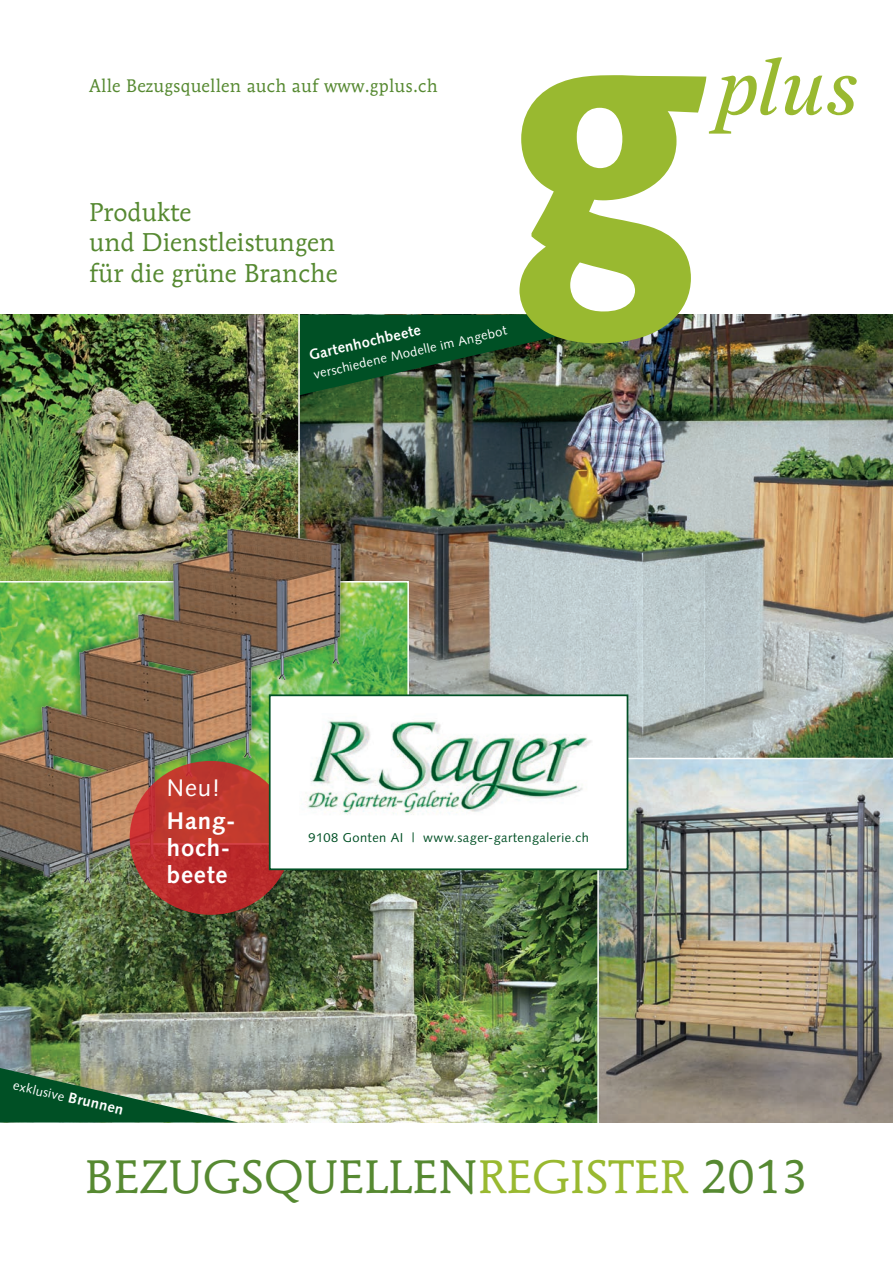
<style>
.page{position:relative;width:893px;height:1263px;background:#fff}
.page>*{position:absolute;margin:0;border:0;box-sizing:border-box;transform-origin:0 0}
.t1{font:46.5px "Mendoza Roman";color:#568931}
.t2{font:25.5px/30.6px "Mendoza Roman";color:#568931}
.t3{font:700 24px/27px "Syntax";letter-spacing:.035em;color:#fff}
.t4{font:24px "Syntax";color:#fff}
.t5{font:18px "Mendoza Roman";letter-spacing:.01em;color:#568931}
.t6{font:700 14.7px "Syntax";color:#fff}
.t7{font:12.9px "Syntax";color:#fff}
.t8{font:12.9px "Syntax";letter-spacing:.035em;color:#005025}
.s1{font-weight:700;font-size:14.7px}
.s2{color:#99b930}
</style>
<div class="page">
<img style="left:300px;top:315px;width:593px;height:443px">
<img style="left:599px;top:758px;width:294px;height:364px">
<img style="left:0;top:870px;width:599px;height:252px">
<img style="left:300px;top:315px;width:352px;height:80px">
<img style="left:0;top:315px;width:300px;height:204px">
<svg style="left:350px;top:581px;width:59px;height:113px;background:#6ab957"></svg>
<img style="left:0;top:524px;width:349px;height:368px">
<svg style="left:130px;top:761px;width:162px;height:154px;background:#bd322d"></svg>
<div style="left:270px;top:695px;width:357px;height:174px;background:#fff"></div>
<div style="left:269px;top:694px;width:359px;height:176px;border:2px solid #005025"></div>
<img style="left:307px;top:720px;width:285px;height:95px">
<img style="left:0;top:1068px;width:239px;height:55px">
<svg style="left:519px;top:57px;width:338px;height:287px"></svg>
<p class="t5" style="left:89px;top:75px;width:350px">Alle Bezugsquellen auch auf www.gplus.ch</p>
<p class="t2" style="left:89px;top:196px;width:250px">Produkte<br>und Dienstleistungen für die grüne Branche</p>
<p class="t7" style="left:312px;top:367px;width:199px;rotate:-13deg">verschiedene Modelle im Angebot</p>
<p class="t6" style="left:307px;top:347px;width:116px;rotate:-13deg">Gartenhochbeete</p>
<p class="t4" style="left:167px;top:773px;width:55px">Neu!</p>
<p class="t3" style="left:167px;top:807px;width:70px">Hang&shy;hoch&shy;beete</p>
<p class="t8" style="left:308px;top:830px;width:282px">9108 Gonten AI | www.sager-gartengalerie.ch</p>
<p class="t7" style="left:15px;top:1077px;width:114px;rotate:13deg">exklusive <span class="s1">Brunnen</span></p>
<h1 class="t1" style="left:85px;top:1149px;width:725px">Bezugsquellen<span class="s2">register</span> 2013</h1>
</div>
